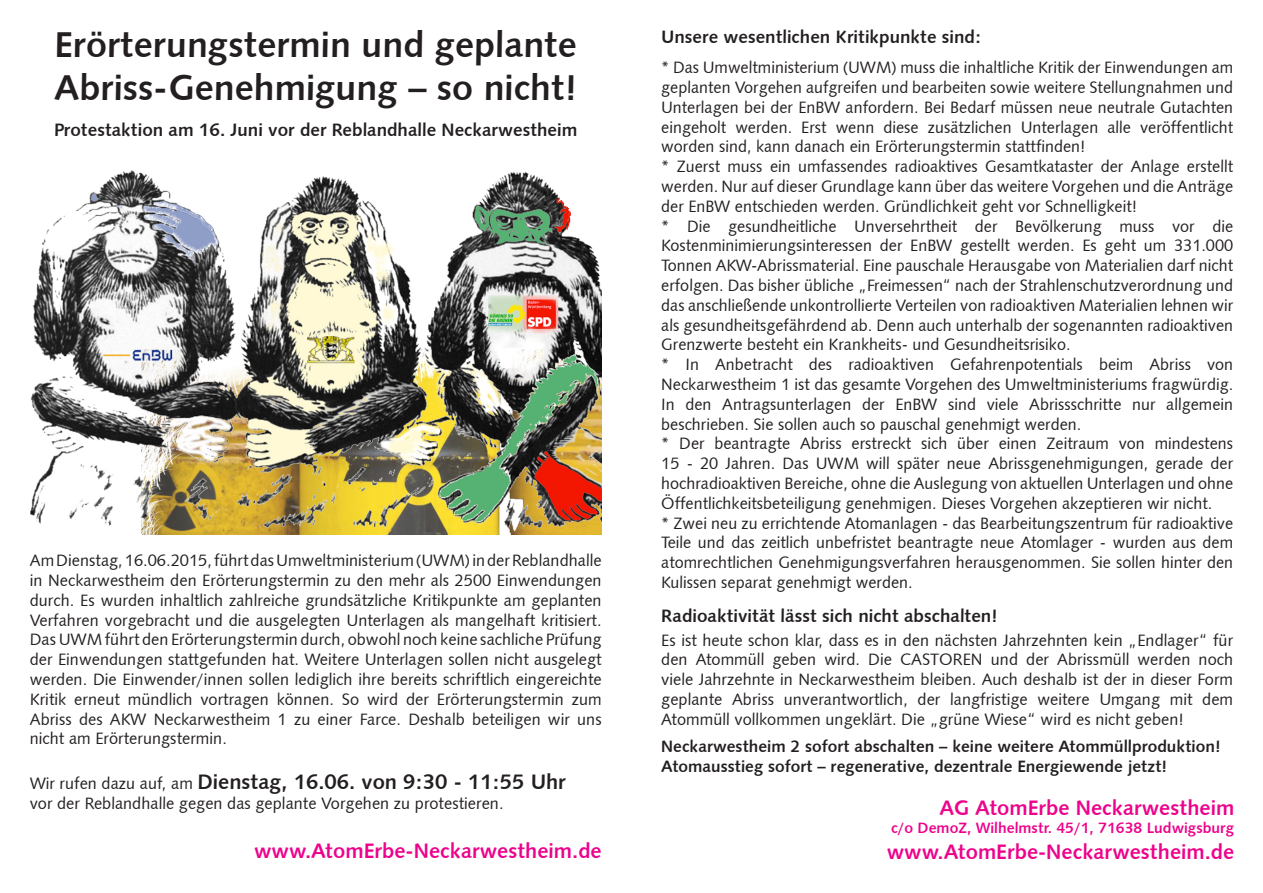
<style>
.page{position:relative;width:1263px;height:893px;background:#fff}
.page>*{position:absolute;margin:0;border:0;box-sizing:border-box;transform-origin:0 0}
.t1{font:36px/43.2px "Humanist 531 BT Bold A";color:#231f20}
.t2{font:21px "Humanist 531 BT Bold A";color:#ed028c}
.t3{font:21px "Humanist 531 BT Bold A";color:#231f20}
.t4{font:18px "Humanist 531 BT Bold A";color:#231f20}
.t5{font:16.5px/19.8px "Humanist 531 BT Roman A";color:#231f20;text-align:justify}
.t6{font:16.5px "Humanist 531 BT Bold A";color:#231f20}
.t7{font:15px "Humanist 531 BT Bold A";color:#ed028c}
.s1{font-family:"Humanist 531 BT Roman A";font-size:16.5px}
</style>
<div class="page">
<img style="left:30px;top:170px;width:572px;height:364px">
<p class="t1" style="left:54px;top:23px;width:525px">Erörterungstermin und geplante<br>Abriss-Genehmigung – so nicht!</p>
<p class="t4" style="left:54px;top:119px;width:525px">Protestaktion am 16. Juni vor der Reblandhalle Neckarwestheim</p>
<p class="t5" style="left:30px;top:550px;width:573px">Am Dienstag, 16.06.2015, führt das Umweltministerium (UWM) in der Reblandhalle in Neckarwestheim den Erörterungstermin zu den mehr als 2500 Einwendungen durch. Es wurden inhaltlich zahlreiche grundsätzliche Kritikpunkte am geplanten Verfahren vorgebracht und die ausgelegten Unterlagen als mangelhaft kritisiert.<br>Das UWM führt den Erörterungstermin durch, obwohl noch keine sachliche Prüfung der Einwendungen stattgefunden hat. Weitere Unterlagen sollen nicht ausgelegt werden. Die Einwender/innen sollen lediglich ihre bereits schriftlich eingereichte Kritik erneut mündlich vortragen können. So wird der Erörterungstermin zum Abriss des AKW Neckarwestheim 1 zu einer Farce. Deshalb beteiligen wir uns nicht am Erörterungstermin.</p>
<p class="t3" style="left:30px;top:769px;width:538px"><span class="s1">Wir rufen dazu auf, am</span> Dienstag, 16.06. von 9:30 - 11:55 Uhr</p>
<p class="t5" style="left:30px;top:793px;width:475px">vor der Reblandhalle gegen das geplante Vorgehen zu protestieren.</p>
<p class="t2" style="left:254px;top:838px;width:349px">www.AtomErbe-Neckarwestheim.de</p>
<p class="t4" style="left:661px;top:26px;width:321px">Unsere wesentlichen Kritikpunkte sind:</p>
<p class="t5" style="left:661px;top:57px;width:573px">* Das Umweltministerium (UWM) muss die inhaltliche Kritik der Einwendungen am geplanten Vorgehen aufgreifen und bearbeiten sowie weitere Stellungnahmen und Unterlagen bei der EnBW anfordern. Bei Bedarf müssen neue neutrale Gutachten eingeholt werden. Erst wenn diese zusätzlichen Unterlagen alle veröffentlicht worden sind, kann danach ein Erörterungstermin stattfinden!</p>
<p class="t5" style="left:661px;top:156px;width:573px">* Zuerst muss ein umfassendes radioaktives Gesamtkataster der Anlage erstellt werden. Nur auf dieser Grundlage kann über das weitere Vorgehen und die Anträge der EnBW entschieden werden. Gründlichkeit geht vor Schnelligkeit!</p>
<p class="t5" style="left:661px;top:216px;width:573px">* Die gesundheitliche Unversehrtheit der Bevölkerung muss vor die Kostenminimierungsinteressen der EnBW gestellt werden. Es geht um 331.000<br>Tonnen AKW-Abrissmaterial. Eine pauschale Herausgabe von Materialien darf nicht erfolgen. Das bisher übliche „Freimessen“ nach der Strahlenschutzverordnung und das anschließende unkontrollierte Verteilen von radioaktiven Materialien lehnen wir als gesundheitsgefährdend ab. Denn auch unterhalb der sogenannten radioaktiven Grenzwerte besteht ein Krankheits- und Gesundheitsrisiko.</p>
<p class="t5" style="left:661px;top:354px;width:573px">* In Anbetracht des radioaktiven Gefahrenpotentials beim Abriss von Neckarwestheim 1 ist das gesamte Vorgehen des Umweltministeriums fragwürdig.<br>In den Antragsunterlagen der EnBW sind viele Abrissschritte nur allgemein beschrieben. Sie sollen auch so pauschal genehmigt werden.</p>
<p class="t5" style="left:661px;top:433px;width:573px">* Der beantragte Abriss erstreckt sich über einen Zeitraum von mindestens 15 - 20 Jahren. Das UWM will später neue Abrissgenehmigungen, gerade der hochradioaktiven Bereiche, ohne die Auslegung von aktuellen Unterlagen und ohne Öffentlichkeitsbeteiligung genehmigen. Dieses Vorgehen akzeptieren wir nicht.</p>
<p class="t5" style="left:661px;top:513px;width:573px">* Zwei neu zu errichtende Atomanlagen - das Bearbeitungszentrum für radioaktive Teile und das zeitlich unbefristet beantragte neue Atomlager - wurden aus dem atomrechtlichen Genehmigungsverfahren herausgenommen. Sie sollen hinter den Kulissen separat genehmigt werden.</p>
<p class="t4" style="left:661px;top:605px;width:338px">Radioaktivität lässt sich nicht abschalten!</p>
<p class="t5" style="left:661px;top:629px;width:573px">Es ist heute schon klar, dass es in den nächsten Jahrzehnten kein „Endlager“ für den Atommüll geben wird. Die CASTOREN und der Abrissmüll werden noch viele Jahrzehnte in Neckarwestheim bleiben. Auch deshalb ist der in dieser Form geplante Abriss unverantwortlich, der langfristige weitere Umgang mit dem Atommüll vollkommen ungeklärt. Die „grüne Wiese“ wird es nicht geben!</p>
<p class="t6" style="left:661px;top:736px;width:561px">Neckarwestheim 2 sofort abschalten – keine weitere Atommüllproduktion!</p>
<p class="t6" style="left:661px;top:756px;width:508px">Atomausstieg sofort – regenerative, dezentrale Energiewende jetzt!</p>
<p class="t2" style="left:939px;top:795px;width:296px">AG AtomErbe Neckarwestheim</p>
<p class="t7" style="left:891px;top:819px;width:345px">c/o DemoZ, Wilhelmstr. 45/1, 71638 Ludwigsburg</p>
<p class="t2" style="left:887px;top:838px;width:349px">www.AtomErbe-Neckarwestheim.de</p>
</div>
